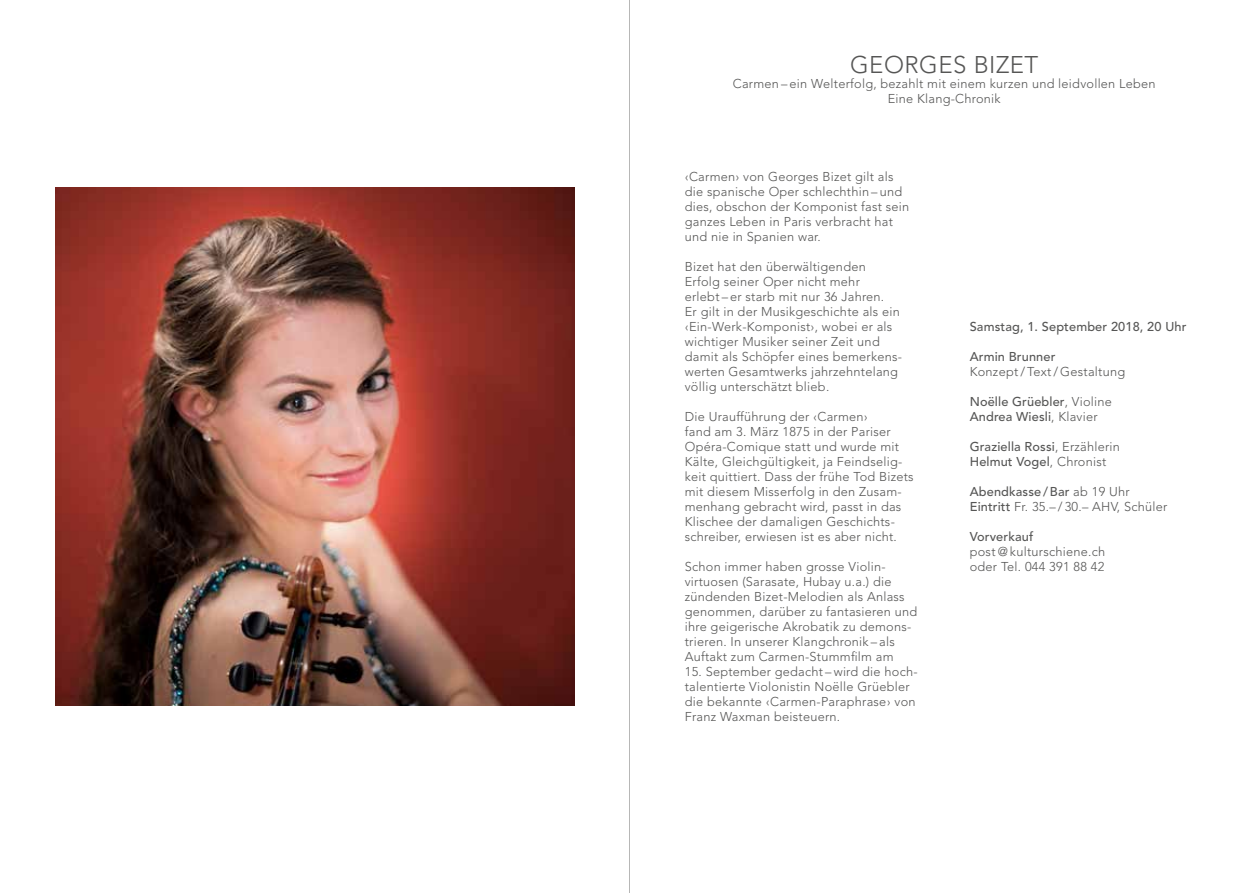
<style>
.page{position:relative;width:1259px;height:893px;background:#fff}
.page>*{position:absolute;margin:0;border:0;box-sizing:border-box;transform-origin:0 0}
.t1{font:300 24px "Avenir";letter-spacing:.02em;color:#565655}
.t2{font:300 12.75px/15px "Avenir";letter-spacing:.02em;color:#565655}
.t3{font:500 12.75px/15px "Avenir";letter-spacing:.01em;color:#565655}
.s1{font-weight:300}
.s2{font-weight:500}
</style>
<div class="page">
<img style="left:55px;top:187px;width:519px;height:519px">
<hr style="left:629px;top:0;width:1px;height:893px;background:#181716">
<h1 class="t1" style="left:850px;top:51px;width:190px">GEORGES BIZET</h1>
<p class="t2" style="left:733px;top:76px;width:424px;text-align:center">Carmen – ein Welterfolg, bezahlt mit einem kurzen und leidvollen Leben<br>Eine Klang-Chronik</p>
<p class="t2" style="left:685px;top:169px;width:226px">‹Carmen› von Georges Bizet gilt als die spanische Oper schlechthin – und dies, obschon der Komponist fast sein ganzes Leben in Paris verbracht hat und nie in Spanien war.</p>
<p class="t2" style="left:685px;top:259px;width:219px">Bizet hat den überwältigenden Erfolg seiner Oper nicht mehr<br>erlebt – er starb mit nur 36 Jahren.<br>Er gilt in der Musikgeschichte als ein ‹Ein-Werk-Komponist›, wobei er als wichtiger Musiker seiner Zeit und damit als Schöpfer eines bemerkens&shy;werten Gesamtwerks jahrzehntelang völlig unterschätzt blieb.</p>
<p class="t2" style="left:685px;top:409px;width:230px">Die Uraufführung der ‹Carmen›<br>fand am 3. März 1875 in der Pariser Opéra-Comique statt und wurde mit Kälte, Gleichgültigkeit, ja Feindselig&shy;keit quittiert. Dass der frühe Tod Bizets mit diesem Misserfolg in den Zusam&shy;menhang gebracht wird, passt in das Klischee der damaligen Geschichts&shy;schreiber, erwiesen ist es aber nicht.</p>
<p class="t2" style="left:685px;top:559px;width:234px">Schon immer haben grosse Violin&shy;virtuosen (Sarasate, Hubay u.a.) die zündenden Bizet-Melodien als Anlass genommen, darüber zu fantasieren und ihre geigerische Akrobatik zu demons&shy;trieren. In unserer Klangchronik – als Auftakt zum Carmen-Stummfilm am</p>
<p class="t2" style="left:685px;top:664px;width:234px">15. September gedacht – wird die hoch&shy;talentierte Violonistin Noëlle Grüebler die bekannte ‹Carmen-Paraphrase› von Franz Waxman beisteuern.</p>
<p class="t3" style="left:969px;top:320px;width:218px">Samstag, 1. September 2018, 20 Uhr</p>
<p class="t3" style="left:969px;top:350px;width:87px">Armin Brunner</p>
<p class="t2" style="left:969px;top:364px;width:157px">Konzept/ Text/ Gestaltung</p>
<p class="t3" style="left:969px;top:395px;width:144px">Noëlle Grüebler<span class="s1">, Violine<br></span>Andrea Wiesli<span class="s1">, Klavier</span></p>
<p class="t3" style="left:969px;top:440px;width:152px">Graziella Rossi<span class="s1">, Erzählerin<br></span>Helmut Vogel<span class="s1">, Chronist</span></p>
<p class="t2" style="left:969px;top:484px;width:199px"><span class="s2">Abendkasse /Bar</span> ab 19 Uhr<br><span class="s2">Eintritt</span> Fr. 35.– / 30.– AHV, Schüler</p>
<p class="t3" style="left:969px;top:530px;width:65px">Vorverkauf</p>
<p class="t2" style="left:969px;top:544px;width:137px">post @ kulturschiene.ch oder Tel. 044 391 88 42</p>
</div>
